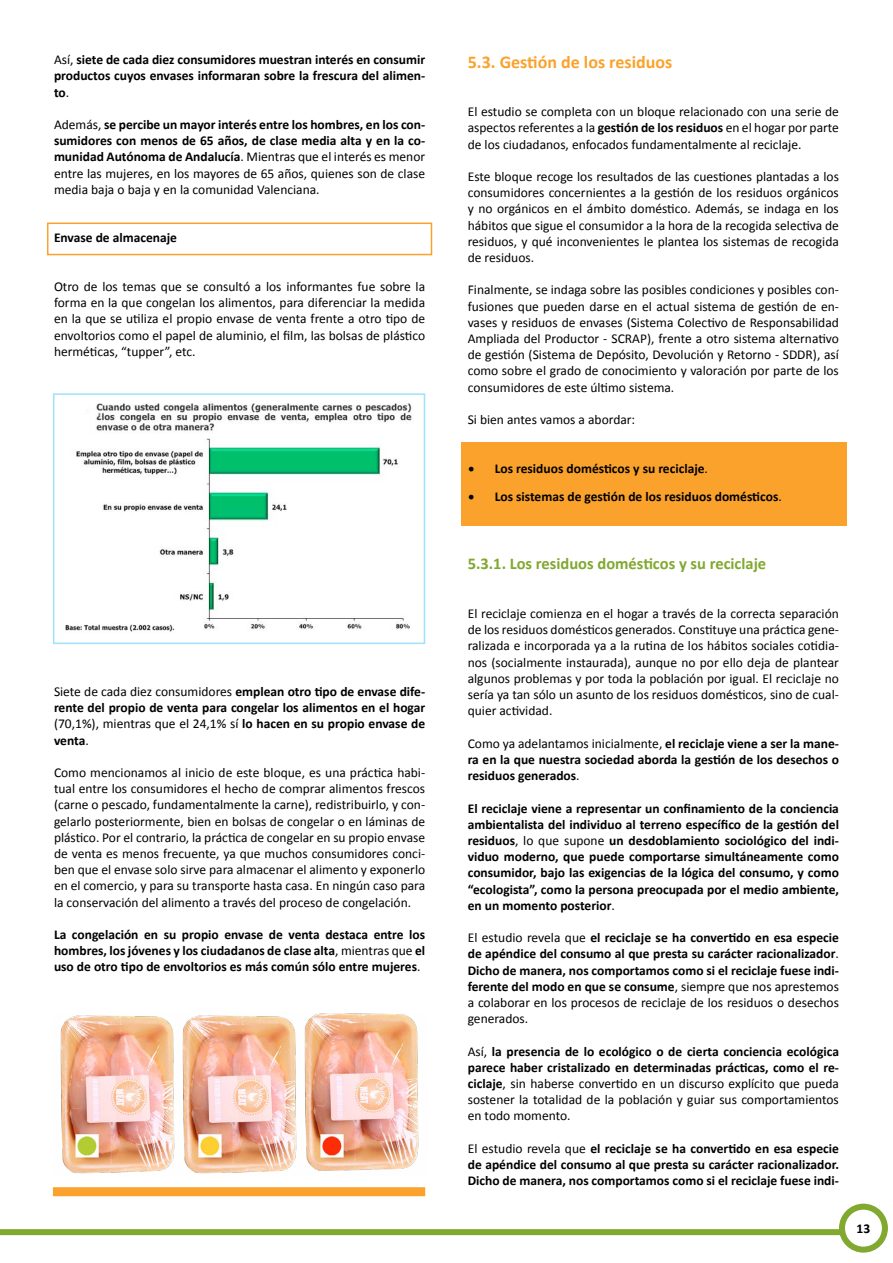
<style>
.page{position:relative;width:893px;height:1263px;background:#fff}
.page>*{position:absolute;margin:0;border:0;box-sizing:border-box;transform-origin:0 0}
.t1{font:700 18px "Calibri";color:#faa22c}
.t2{font:700 16.5px "Calibri";color:#81a82f}
.t3{font:13.5px/16.2px "Calibri";color:#000;text-align:justify}
.t4{font:700 13.5px/16.2px "Calibri";color:#000;text-align:justify}
.s1{font-weight:400}
.s2{font-weight:700}
.s3{font-family:"Minion Pro";font-weight:400;font-size:18px}
</style>
<div class="page">
<div style="left:0;top:1229px;width:842px;height:6px;background:#81a82f"></div>
<div style="left:839px;top:1204px;width:49px;height:48px;border:6px solid #81a82f;border-radius:50%"></div>
<div style="left:461px;top:442px;width:385px;height:84px;background:#faa22c"></div>
<img style="left:76px;top:403px;width:336px;height:227px">
<img style="left:60px;top:1014px;width:359px;height:160px">
<div style="left:47px;top:223px;width:385px;height:32px;border:2px solid #faa22c"></div>
<div style="left:53px;top:393px;width:372px;height:251px;border:2px solid #9fe1fe"></div>
<img style="left:65px;top:623px;width:114px;height:9px">
<div style="left:53px;top:1187px;width:372px;height:9px;background:#faa22c"></div>
<p class="t4" style="left:54px;top:52px;width:373px"><span class="s1">Así,</span> siete de cada diez consumidores muestran interés en consumir productos cuyos envases informaran sobre la frescura del alimen&shy;to<span class="s1">.</span></p>
<p class="t3" style="left:54px;top:116px;width:373px">Además, <span class="s2">se percibe un mayor interés entre los hombres, en los con&shy;sumidores con menos de 65 años, de clase media alta y en la co&shy;munidad Autónoma de Andalucía</span>. Mientras que el interés es menor entre las mujeres, en los mayores de 65 años, quienes son de clase media baja o baja y en la comunidad Valenciana.</p>
<p class="t4" style="left:54px;top:230px;width:125px">Envase de almacenaje</p>
<p class="t3" style="left:54px;top:278px;width:373px">Otro de los temas que se consultó a los informantes fue sobre la forma en la que congelan los alimentos, para diferenciar la medida en la que se utiliza el propio envase de venta frente a otro tipo de envoltorios como el papel de aluminio, el film, las bolsas de plástico herméticas, “tupper”, etc.</p>
<p class="t4" style="left:54px;top:683px;width:373px"><span class="s1">Siete de cada diez consumidores</span> emplean otro tipo de envase dife&shy;rente del propio de venta para congelar los alimentos en el hogar <span class="s1">(70,1%), mientras que el 24,1% sí</span> lo hacen en su propio envase de venta<span class="s1">.</span></p>
<p class="t3" style="left:54px;top:764px;width:373px">Como mencionamos al inicio de este bloque, es una práctica habi&shy;tual entre los consumidores el hecho de comprar alimentos frescos (carne o pescado, fundamentalmente la carne), redistribuirlo, y con&shy;gelarlo posteriormente, bien en bolsas de congelar o en láminas de plástico. Por el contrario, la práctica de congelar en su propio envase de venta es menos frecuente, ya que muchos consumidores conci&shy;ben que el envase solo sirve para almacenar el alimento y exponerlo en el comercio, y para su transporte hasta casa. En ningún caso para la conservación del alimento a través del proceso de congelación.</p>
<p class="t4" style="left:54px;top:926px;width:373px">La congelación en su propio envase de venta destaca entre los hombres, los jóvenes y los ciudadanos de clase alta<span class="s1">, mientras que</span> el uso de otro tipo de envoltorios es más común sólo entre mujeres<span class="s1">.</span></p>
<p class="t1" style="left:468px;top:50px;width:206px">5.3. Gestión de los residuos</p>
<p class="t3" style="left:468px;top:104px;width:373px">El estudio se completa con un bloque relacionado con una serie de aspectos referentes a la <span class="s2">gestión de los residuos</span> en el hogar por parte de los ciudadanos, enfocados fundamentalmente al reciclaje.</p>
<p class="t3" style="left:468px;top:168px;width:373px">Este bloque recoge los resultados de las cuestiones plantadas a los consumidores concernientes a la gestión de los residuos orgánicos y no orgánicos en el ámbito doméstico. Además, se indaga en los hábitos que sigue el consumidor a la hora de la recogida selectiva de residuos, y qué inconvenientes le plantea los sistemas de recogida de residuos.</p>
<p class="t3" style="left:468px;top:282px;width:373px">Finalmente, se indaga sobre las posibles condiciones y posibles con&shy;fusiones que pueden darse en el actual sistema de gestión de en&shy;vases y residuos de envases (Sistema Colectivo de Responsabilidad Ampliada del Productor - SCRAP), frente a otro sistema alternativo de gestión (Sistema de Depósito, Devolución y Retorno - SDDR), así como sobre el grado de conocimiento y valoración por parte de los consumidores de este último sistema.</p>
<p class="t3" style="left:468px;top:411px;width:169px">Si bien antes vamos a abordar:</p>
<p class="t4" style="left:468px;top:460px;width:242px"><span class="s3">•</span> Los residuos domésticos y su reciclaje<span class="s1">.</span></p>
<p class="t4" style="left:468px;top:488px;width:316px"><span class="s3">•</span> Los sistemas de gestión de los residuos domésticos<span class="s1">.</span></p>
<p class="t2" style="left:468px;top:553px;width:300px">5.3.1. Los residuos domésticos y su reciclaje</p>
<p class="t3" style="left:468px;top:605px;width:373px">El reciclaje comienza en el hogar a través de la correcta separación de los residuos domésticos generados. Constituye una práctica gene&shy;ralizada e incorporada ya a la rutina de los hábitos sociales cotidia&shy;nos (socialmente instaurada), aunque no por ello deja de plantear algunos problemas y por toda la población por igual. El reciclaje no sería ya tan sólo un asunto de los residuos domésticos, sino de cual&shy;quier actividad.</p>
<p class="t4" style="left:468px;top:735px;width:373px"><span class="s1">Como ya adelantamos inicialmente,</span> el reciclaje viene a ser la mane&shy;ra en la que nuestra sociedad aborda la gestión de los desechos o residuos generados<span class="s1">.</span></p>
<p class="t4" style="left:468px;top:800px;width:373px">El reciclaje viene a representar un confinamiento de la conciencia ambientalista del individuo al terreno específico de la gestión del residuos<span class="s1">, lo que supone</span> un desdoblamiento sociológico del indi&shy;viduo moderno, que puede comportarse simultáneamente como consumidor, bajo las exigencias de la lógica del consumo, y como “ecologista”, como la persona preocupada por el medio ambiente, en un momento posterior<span class="s1">.</span></p>
<p class="t4" style="left:468px;top:929px;width:373px"><span class="s1">El estudio revela que</span> el reciclaje se ha convertido en esa especie de apéndice del consumo al que presta su carácter racionalizador<span class="s1">.<br></span>Dicho de manera, nos comportamos como si el reciclaje fuese indi&shy;ferente del modo en que se consume<span class="s1">, siempre que nos aprestemos a colaborar en los procesos de reciclaje de los residuos o desechos generados.</span></p>
<p class="t3" style="left:468px;top:1043px;width:373px">Así, <span class="s2">la presencia de lo ecológico o de cierta conciencia ecológica parece haber cristalizado en determinadas prácticas, como el re&shy;ciclaje</span>, sin haberse convertido en un discurso explícito que pueda sostener la totalidad de la población y guiar sus comportamientos en todo momento.</p>
<p class="t4" style="left:468px;top:1140px;width:373px"><span class="s1">El estudio revela que</span> el reciclaje se ha convertido en esa especie de apéndice del consumo al que presta su carácter racionalizador.<br>Dicho de manera, nos comportamos como si el reciclaje fuese indi-</p>
<p class="t4" style="left:857px;top:1220px;width:15px">13</p>
</div>
